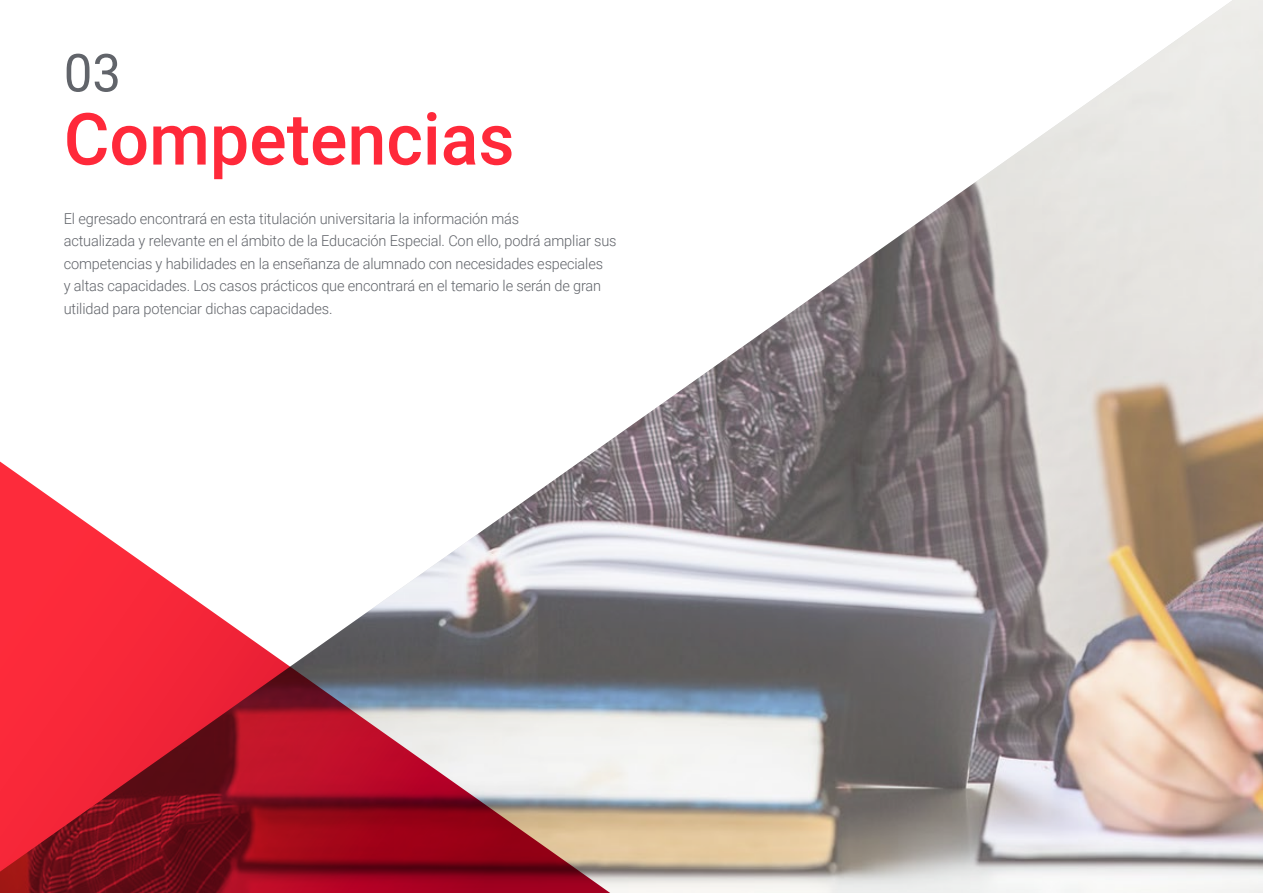
<style>
.page{position:relative;width:1263px;height:893px;background:#fff}
.page>*{position:absolute;margin:0;border:0;box-sizing:border-box;transform-origin:0 0}
.t1{font:500 72px "Roboto";color:#ff293a}
.t2{font:52.5px "Roboto";color:#61646a}
.t3{font:300 15px/22.5px "Roboto";letter-spacing:-.01em;color:#61646a}
</style>
<div class="page">
<img style="left:602px;top:0;width:661px;height:893px">
<svg style="left:0;top:446px;width:640px;height:447px"></svg>
<h2 class="t2" style="left:64px;top:36px;width:59px">03</h2>
<h1 class="t1" style="left:64px;top:89px;width:452px">Competencias</h1>
<p class="t3" style="left:64px;top:207px;width:554px">El egresado encontrará en esta titulación universitaria la información más<br>actualizada y relevante en el ámbito de la Educación Especial. Con ello, podrá ampliar sus competencias y habilidades en la enseñanza de alumnado con necesidades especiales<br>y altas capacidades. Los casos prácticos que encontrará en el temario le serán de gran utilidad para potenciar dichas capacidades.</p>
</div>
